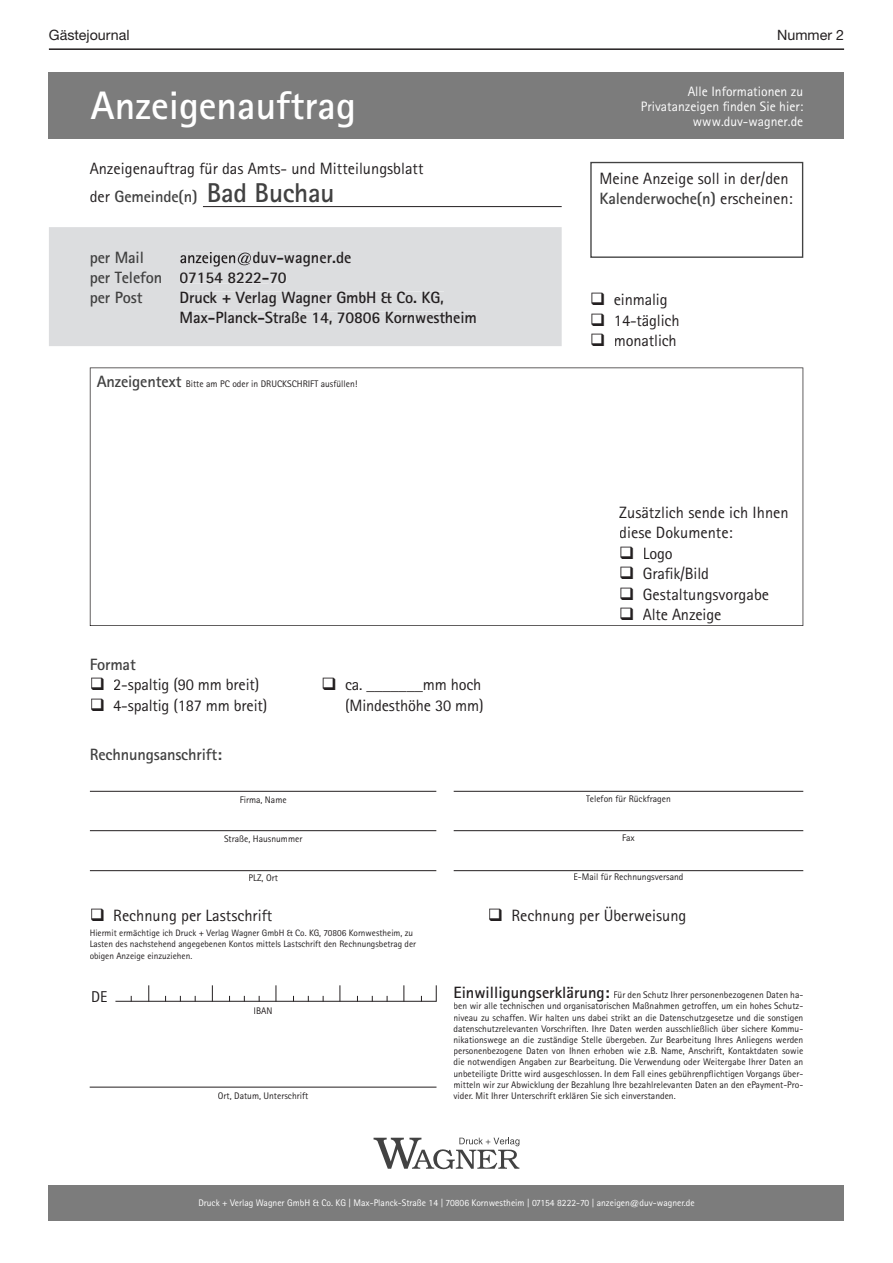
<style>
.page{position:relative;width:893px;height:1263px;background:#fff}
.page>*{position:absolute;margin:0;border:0;box-sizing:border-box;transform-origin:0 0}
.t1{font:700 39.75px "Rotis Sans Serif Std";color:#fff}
.t2{font:16.35px/20px "Rotis Sans Serif";color:#231f20}
.t3{font:16.35px "Rotis Sans Serif Std";letter-spacing:-.01em;color:#231f20}
.t4{font:700 16.35px/20px "Rotis Sans Serif";letter-spacing:-.01em;color:#231f20}
.t5{font:700 16.35px "Rotis Sans Serif";letter-spacing:-.01em;color:#414141}
.t6{font:15.75px "Rotis Sans Serif";color:#231f20}
.t7{font:14.25px "Helvetica Neue LT Std";color:#231f20}
.t8{font:13.65px/15px "Rotis Sans Serif";color:#fff;text-align:right}
.t9{font:9.6px/11.2px "Rotis Sans Serif";color:#231f20;text-align:justify}
.t10{font:9.6px "Rotis Sans Serif Std";color:#fff}
.t11{font:9.3px/11.2px "Rotis Sans Serif";color:#231f20}
.s1{font-weight:700;color:#414141}
.s2{font-weight:700;font-size:27.3px;color:#414141}
.s3{color:#414141}
.s4{font-weight:700;font-size:16.35px;color:#414141}
.s5{color:#fff}
.s6{font-family:"Rotis Sans Serif"}
.s7{font-weight:700;font-size:16.35px}
</style>
<div class="page">
<hr style="left:49px;top:48px;width:795px;height:2px;background:#231f20">
<div style="left:49px;top:1185px;width:795px;height:35px;background:#7c7c7c"></div>
<div style="left:49px;top:72px;width:795px;height:67px;background:#7c7c7c"></div>
<div style="left:49px;top:227px;width:513px;height:119px;background:#dcdddf"></div>
<svg style="left:374px;top:1138px;width:145px;height:32px"></svg>
<svg style="left:180px;top:252px;width:71px;height:15px"></svg>
<div style="left:253px;top:252px;width:98px;height:15px;background:#dcdddf"></div>
<div style="left:180px;top:273px;width:89px;height:10px;background:#dcdddf"></div>
<div style="left:270px;top:273px;width:16px;height:10px;background:#dcdddf"></div>
<div style="left:181px;top:292px;width:263px;height:15px;background:#dcdddf"></div>
<div style="left:181px;top:312px;width:295px;height:13px;background:#dcdddf"></div>
<hr style="left:90px;top:791px;width:346px;height:1px;background:#231f20">
<hr style="left:454px;top:791px;width:349px;height:1px;background:#231f20">
<hr style="left:90px;top:830px;width:346px;height:1px;background:#231f20">
<hr style="left:454px;top:830px;width:349px;height:1px;background:#231f20">
<hr style="left:90px;top:870px;width:346px;height:1px;background:#231f20">
<hr style="left:454px;top:870px;width:349px;height:1px;background:#231f20">
<hr style="left:90px;top:1087px;width:346px;height:1px;background:#231f20">
<hr style="left:115px;top:1001px;width:321px;height:1px;background:#231f20">
<svg style="left:212px;top:985px;width:1px;height:16px"></svg>
<svg style="left:276px;top:985px;width:1px;height:16px"></svg>
<svg style="left:340px;top:985px;width:1px;height:16px"></svg>
<svg style="left:404px;top:985px;width:1px;height:16px"></svg>
<svg style="left:148px;top:985px;width:1px;height:16px"></svg>
<svg style="left:436px;top:985px;width:1px;height:16px"></svg>
<div style="left:590px;top:162px;width:213px;height:96px;border:1px solid #424242"></div>
<hr style="left:203px;top:206px;width:359px;height:1px;background:#231f20">
<svg style="left:90px;top:367px;width:713px;height:259px"></svg>
<div style="left:620px;top:507px;width:169px;height:11px;background:#fff"></div>
<div style="left:620px;top:527px;width:112px;height:11px;background:#fff"></div>
<div style="left:621px;top:546px;width:12px;height:13px;background:#fff"></div>
<div style="left:644px;top:547px;width:28px;height:15px;background:#fff"></div>
<div style="left:621px;top:567px;width:12px;height:12px;background:#fff"></div>
<div style="left:644px;top:567px;width:64px;height:14px;background:#fff"></div>
<div style="left:621px;top:587px;width:12px;height:13px;background:#fff"></div>
<div style="left:644px;top:588px;width:124px;height:15px;background:#fff"></div>
<div style="left:621px;top:608px;width:12px;height:12px;background:#fff"></div>
<div style="left:643px;top:609px;width:78px;height:14px;background:#fff"></div>
<h3 class="t7" style="left:49px;top:26px;width:82px">Gästejournal</h3>
<h3 class="t7" style="left:777px;top:26px;width:68px">Nummer 2</h3>
<h1 class="t1" style="left:91px;top:81px;width:267px">Anzeigenauftrag</h1>
<h2 class="t2" style="left:90px;top:155px;width:335px;line-height:27.8px">Anzeigenauftrag für das Amts- und Mitteilungsblatt der <span class="s1">Gemeinde(n)</span> <span class="s2">Bad Buchau</span></h2>
<h2 class="t4" style="left:90px;top:247px;width:263px;text-indent:163px">duv-wagner.de <span class="s3">per Telefon</span> 07154 8222-70<br><span class="s3">per Post</span></h2>
<h2 class="t5" style="left:90px;top:247px;width:56px">per Mail</h2>
<h2 class="t4" style="left:180px;top:287px;width:299px">Druck + Verlag Wagner GmbH &amp; Co. KG,<br>Max-Planck-Straße 14, 70806 Kornwestheim</h2>
<p class="t9" style="left:97px;top:378px;width:262px"><span class="s4">Anzeigentext</span> Bitte am PC oder in DRUCKSCHRIFT ausfüllen!</p>
<h2 class="t5" style="left:90px;top:654px;width:48px">Format</h2>
<h2 class="t3" style="left:90px;top:675px;width:171px">❑ 2-spaltig (90 mm breit)</h2>
<h2 class="t3" style="left:321px;top:675px;width:161px">❑ ca. _______mm hoch</h2>
<h2 class="t3" style="left:90px;top:695px;width:179px">❑ 4-spaltig (187 mm breit)</h2>
<h2 class="t3" style="left:321px;top:695px;width:164px"><span class="s5">❑</span> (Mindesthöhe 30 mm)</h2>
<h2 class="t5" style="left:90px;top:744px;width:133px">Rechnungsanschrift:</h2>
<p class="t9" style="left:240px;top:794px;width:49px">Firma, Name</p>
<p class="t9" style="left:224px;top:833px;width:80px">Straße, Hausnummer</p>
<p class="t9" style="left:249px;top:872px;width:31px">PLZ, Ort</p>
<h3 class="t8" style="left:641px;top:84px;width:164px">Alle Informationen zu<br>Privatanzeigen finden Sie hier: www.duv-wagner.de</h3>
<h2 class="t2" style="left:599px;top:168px;width:195px">Meine Anzeige soll in der/den<br><span class="s1">Kalenderwoche(n)</span> erscheinen:</h2>
<h2 class="t3" style="left:590px;top:290px;width:79px">❑ einmalig</h2>
<h2 class="t3" style="left:590px;top:310px;width:91px">❑ <span class="s6">1</span>4-täglich</h2>
<h2 class="t3" style="left:590px;top:331px;width:88px">❑ monatlich</h2>
<h2 class="t2" style="left:619px;top:503px;width:171px">Zusätzlich sende ich Ihnen diese Dokumente:</h2>
<h2 class="t3" style="left:619px;top:543px;width:55px">❑ Logo</h2>
<h2 class="t3" style="left:619px;top:564px;width:91px">❑ Grafik/Bild</h2>
<h2 class="t2" style="left:619px;top:584px;width:151px">❑ Gestaltungsvorgabe</h2>
<h2 class="t3" style="left:619px;top:605px;width:104px">❑ Alte Anzeige</h2>
<p class="t9" style="left:586px;top:793px;width:86px">Telefon für Rückfragen</p>
<p class="t9" style="left:622px;top:832px;width:14px">Fax</p>
<p class="t9" style="left:573px;top:871px;width:111px">E-Mail für Rechnungsversand</p>
<h2 class="t2" style="left:90px;top:905px;width:184px">❑ Rechnung per Lastschrift</h2>
<h2 class="t2" style="left:488px;top:905px;width:200px">❑ Rechnung per Überweisung</h2>
<p class="t11" style="left:90px;top:927px;width:328px">Hiermit ermächtige ich Druck + Verlag Wagner GmbH &amp; Co. KG, 70806 Kornwestheim, zu<br>Lasten des nachstehend angegebenen Kontos mittels Lastschrift den Rechnungsbetrag der obigen Anzeige einzuziehen.</p>
<h3 class="t6" style="left:91px;top:988px;width:18px">DE</h3>
<p class="t9" style="left:254px;top:1005px;width:20px">IBAN</p>
<p class="t9" style="left:218px;top:1090px;width:92px">Ort, Datum, Unterschrift</p>
<p class="t9" style="left:453px;top:989px;width:351px"><span class="s7">Einwilligungserklärung:</span> Für den Schutz Ihrer personenbezogenen Daten ha&shy;ben wir alle technischen und organisatorischen Maßnahmen getroffen, um ein hohes Schutz&shy;niveau zu schaffen. Wir halten uns dabei strikt an die Datenschutzgesetze und die sonstigen datenschutzrelevanten Vorschriften. Ihre Daten werden ausschließlich über sichere Kommu&shy;nikationswege an die zuständige Stelle übergeben. Zur Bearbeitung Ihres Anliegens werden personenbezogene Daten von Ihnen erhoben wie z.B. Name, Anschrift, Kontaktdaten sowie die notwendigen Angaben zur Bearbeitung. Die Verwendung oder Weitergabe Ihrer Daten an unbeteiligte Dritte wird ausgeschlossen. In dem Fall eines gebührenpflichtigen Vorgangs über&shy;mitteln wir zur Abwicklung der Bezahlung Ihre bezahlrelevanten Daten an den ePayment-Pro&shy;vider. Mit Ihrer Unterschrift erklären Sie sich einverstanden.</p>
<p class="t10" style="left:198px;top:1197px;width:498px">Druck + Verlag Wagner GmbH &amp; Co. KG | Max-Planck-Straße 14 | 70806 Kornwestheim | 07154 8222-70 | anzeigen@duv-wagner.de</p>
</div>
